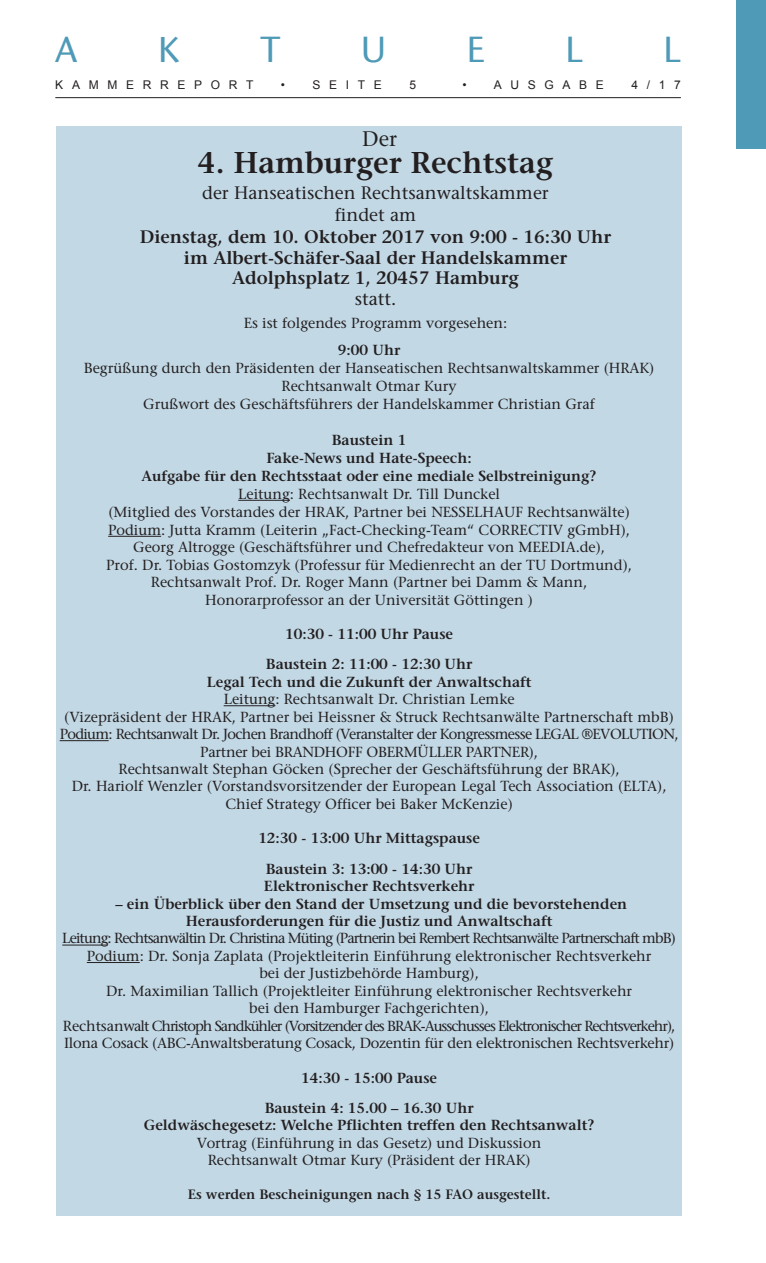
<style>
.page{position:relative;width:766px;height:1263px;background:#fff}
.page>*{position:absolute;margin:0;border:0;box-sizing:border-box;transform-origin:0 0}
.t1{font:500 36px "ITC Stone Sans Com";color:#4e9ab7}
.t2{font:600 30px "Stone Serif Std";color:#231f20}
.t3{font:500 21px "Stone Serif Std";color:#231f20}
.t4{font:600 18px/20.5px "Stone Serif Std";color:#231f20;text-align:center}
.t5{font:500 18px/21.3px "Stone Serif Std";color:#231f20;text-align:center}
.t6{font:500 14.55px/17.4px "Stone Serif Std";color:#231f20;text-align:center}
.t7{font:600 14.55px/30.2px "Stone Serif Std";color:#231f20;text-align:center}
.t8{font:600 13.5px "Stone Serif Std";color:#231f20}
.t9{font:12px "Arial";letter-spacing:.725em;color:#231f20}
</style>
<div class="page">
<div style="left:736px;top:0;width:29px;height:149px;background:#4e9ab7"></div>
<div style="left:56px;top:127px;width:625px;height:1089px;background:#c2d8e5"></div>
<hr style="left:238px;top:500px;width:52px;height:1px;background:#231f20">
<hr style="left:108px;top:536px;width:53px;height:1px;background:#231f20">
<hr style="left:223px;top:705px;width:52px;height:1px;background:#231f20">
<hr style="left:60px;top:740px;width:49px;height:1px;background:#231f20">
<hr style="left:62px;top:945px;width:46px;height:1px;background:#231f20">
<hr style="left:87px;top:962px;width:53px;height:1px;background:#231f20">
<hr style="left:55px;top:97px;width:625px;height:1px;background:#231f20">
<h1 class="t1" style="left:55px;top:28px;width:24px">a</h1>
<h1 class="t1" style="left:158px;top:28px;width:23px">K</h1>
<h1 class="t1" style="left:260px;top:28px;width:21px">t</h1>
<h1 class="t1" style="left:361px;top:28px;width:26px">U</h1>
<h1 class="t1" style="left:466px;top:28px;width:19px">E</h1>
<h1 class="t1" style="left:565px;top:28px;width:19px">l</h1>
<h1 class="t1" style="left:663px;top:28px;width:19px">l</h1>
<p class="t9" style="left:55px;top:78px;width:199px">KAMMERREPORT</p>
<p class="t9" style="left:280px;top:78px;width:103px">• SEITE</p>
<p class="t9" style="left:409px;top:78px;width:8px">5</p>
<p class="t9" style="left:462px;top:78px;width:143px">• AUSGABE</p>
<p class="t9" style="left:631px;top:78px;width:51px">4/17</p>
<h3 class="t3" style="left:362px;top:131px;width:36px">Der</h3>
<h2 class="t2" style="left:198px;top:151px;width:356px">4. Hamburger Rechtstag</h2>
<p class="t5" style="left:202px;top:184px;width:348px">der Hanseatischen Rechtsanwaltskammer findet am</p>
<p class="t4" style="left:140px;top:229px;width:472px">Dienstag, dem 10. Oktober 2017 von 9:00 - 16:30 Uhr im Albert-Schäfer-Saal der Handelskammer<br>Adolphsplatz 1, 20457 Hamburg</p>
<p class="t5" style="left:354px;top:290px;width:43px">statt.</p>
<p class="t6" style="left:244px;top:316px;width:265px">Es ist folgendes Programm vorgesehen:</p>
<p class="t7" style="left:338px;top:336px;width:64px">9:00 Uhr</p>
<p class="t6" style="left:84px;top:360px;width:572px;line-height:18px">Begrüßung durch den Präsidenten der Hanseatischen Rechtsanwaltskammer (HRAK)<br>Rechtsanwalt Otmar Kury<br>Grußwort des Geschäftsführers der Handelskammer Christian Graf</p>
<p class="t7" style="left:141px;top:432px;width:456px;line-height:18px">Baustein 1<br>Fake-News und Hate-Speech:<br>Aufgabe für den Rechtsstaat oder eine mediale Selbstreinigung?</p>
<p class="t6" style="left:106px;top:486px;width:527px">Leitung: Rechtsanwalt Dr. Till Dunckel<br>(Mitglied des Vorstandes der HRAK, Partner bei NESSELHAUF Rechtsanwälte)<br>Podium: Jutta Kramm (Leiterin „Fact-Checking-Team“ CORRECTIV gGmbH), Georg Altrogge (Geschäftsführer und Chefredakteur von MEEDIA.de),<br>Prof. Dr. Tobias Gostomzyk (Professur für Medienrecht an der TU Dortmund), Rechtsanwalt Prof. Dr. Roger Mann (Partner bei Damm &amp; Mann, Honorarprofessor an der Universität Göttingen )</p>
<p class="t7" style="left:266px;top:620px;width:208px">10:30 - 11:00 Uhr Pause<br>Baustein 2: 11:00 - 12:30 Uhr</p>
<p class="t7" style="left:207px;top:668px;width:326px">Legal Tech und die Zukunft der Anwaltschaft</p>
<p class="t6" style="left:60px;top:692px;width:620px">Leitung: Rechtsanwalt Dr. Christian Lemke<br>(Vizepräsident der HRAK, Partner bei Heissner &amp; Struck Rechtsanwälte Partnerschaft mbB)<br>Podium: Rechtsanwalt Dr. Jochen Brandhoff (Veranstalter der Kongressmesse LEGAL ®EVOLUTION, Partner bei BRANDHOFF OBERMÜLLER PARTNER),<br>Rechtsanwalt Stephan Göcken (Sprecher der Geschäftsführung der BRAK),<br>Dr. Hariolf Wenzler (Vorstandsvorsitzender der European Legal Tech Association (ELTA), Chief Strategy Officer bei Baker McKenzie)</p>
<p class="t7" style="left:258px;top:825px;width:223px">12:30 - 13:00 Uhr Mittagspause<br>Baustein 3: 13:00 - 14:30 Uhr</p>
<p class="t7" style="left:264px;top:872px;width:212px">Elektronischer Rechtsverkehr</p>
<p class="t7" style="left:115px;top:896px;width:513px;line-height:17.4px">– ein Überblick über den Stand der Umsetzung und die bevorstehenden<br>Herausforderungen für die Justiz und Anwaltschaft</p>
<p class="t6" style="left:62px;top:931px;width:615px">Leitung: Rechtsanwältin Dr. Christina Müting (Partnerin bei Rembert Rechtsanwälte Partnerschaft mbB)<br>Podium: Dr. Sonja Zaplata (Projektleiterin Einführung elektronischer Rechtsverkehr<br>bei der Justizbehörde Hamburg),<br>Dr. Maximilian Tallich (Projektleiter Einführung elektronischer Rechtsverkehr<br>bei den Hamburger Fachgerichten),<br>Rechtsanwalt Christoph Sandkühler (Vorsitzender des BRAK-Ausschusses Elektronischer Rechtsverkehr), Ilona Cosack (ABC-Anwaltsberatung Cosack, Dozentin für den elektronischen Rechtsverkehr)</p>
<p class="t7" style="left:264px;top:1064px;width:210px">14:30 - 15:00 Pause<br>Baustein 4: 15.00 – 16.30 Uhr</p>
<p class="t7" style="left:144px;top:1112px;width:452px">Geldwäschegesetz: Welche Pflichten treffen den Rechtsanwalt?</p>
<p class="t6" style="left:197px;top:1135px;width:346px">Vortrag (Einführung in das Gesetz) und Diskussion<br>Rechtsanwalt Otmar Kury (Präsident der HRAK)</p>
<p class="t8" style="left:188px;top:1189px;width:364px">Es werden Bescheinigungen nach § 15 FAO ausgestellt.</p>
</div>
